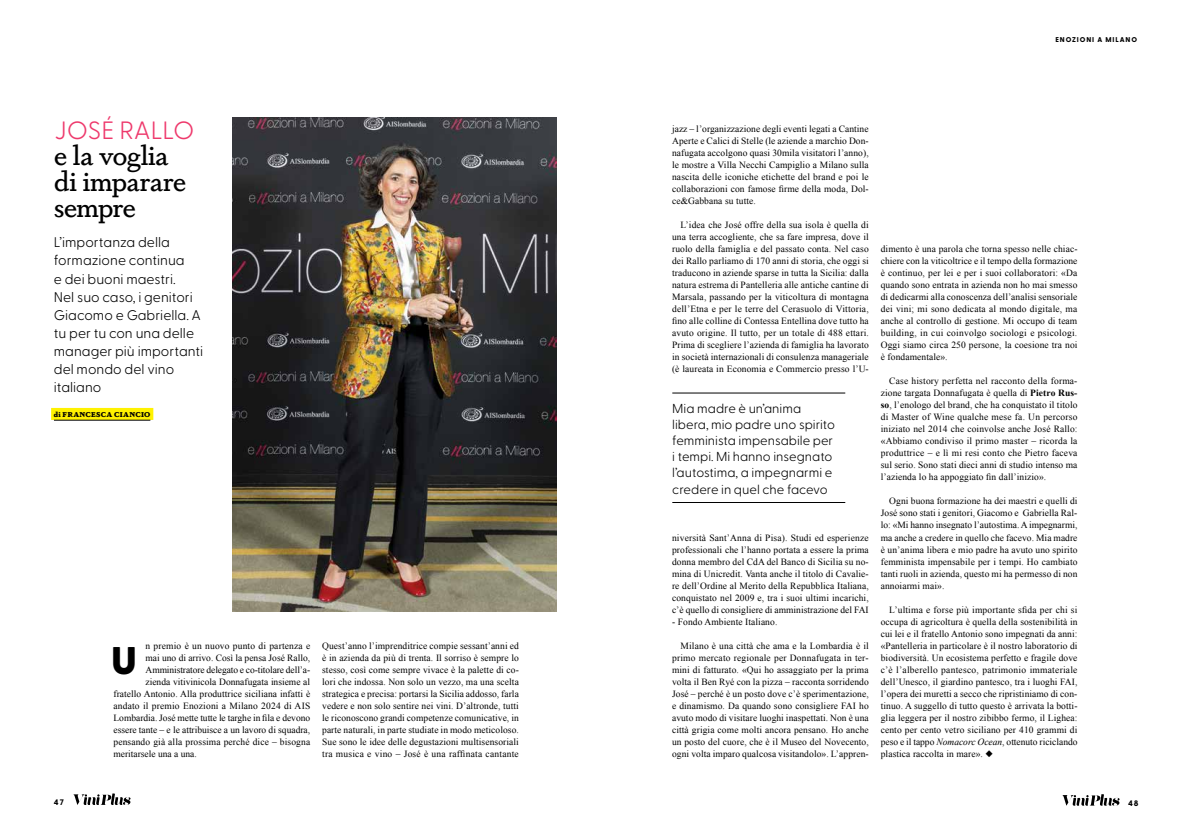
<style>
.page{position:relative;width:1191px;height:823px;background:#fff}
.page>*{position:absolute;margin:0;border:0;box-sizing:border-box;transform-origin:0 0}
.t1{font:800 38.5px "Greycliff CF";color:#000}
.t2{font:500 27px/26px "Dapifer";letter-spacing:-.015em;color:#000}
.t3{font:300 25px "Greycliff CF";letter-spacing:-.01em;color:#ee396c}
.t4{font:300 14px/18px "Greycliff CF";color:#000}
.t5{font:300 13px/16px "Greycliff CF";color:#000}
.t6{font:9.5px/12px "Times New Roman";letter-spacing:.01em;color:#000;text-align:justify}
.t7{font:9.5px "Times New Roman";letter-spacing:-.01em;color:#000}
.t8{font:800 8px "Greycliff CF";color:#000}
.t9{font:900 7px "Dapifer";letter-spacing:.03em;color:#000}
.t10{font:800 7px "Greycliff CF";letter-spacing:.13em;color:#000}
.s1{font-weight:700}
.s2{font-style:italic}
</style>
<div class="page">
<svg style="left:1062px;top:794px;width:57px;height:11px"></svg>
<svg style="left:73px;top:793px;width:57px;height:11px"></svg>
<img style="left:233px;top:117px;width:323px;height:494px">
<div style="left:51px;top:407px;width:102px;height:12px;background:#fff200"></div>
<hr style="left:54px;top:419px;width:96px;height:1px;background:#000">
<hr style="left:672px;top:392px;width:173px;height:1px;background:#000">
<hr style="left:672px;top:501px;width:173px;height:1px;background:#000">
<p class="t10" style="left:1055px;top:34px;width:83px">ENOZIONI A MILANO</p>
<h3 class="t3" style="left:54px;top:112px;width:141px">JOSÉ RALLO</h3>
<h2 class="t2" style="left:54px;top:142px;width:133px">e la voglia di imparare sempre</h2>
<h3 class="t4" style="left:54px;top:232px;width:151px">L’importanza della formazione continua<br>e dei buoni maestri.<br>Nel suo caso, i genitori<br>Giacomo e Gabriella. A tu per tu con una delle manager più importanti del mondo del vino italiano</h3>
<p class="t6" style="left:672px;top:123px;width:198px">jazz – l’organizzazione degli eventi legati a Cantine Aperte e Calici di Stelle (le aziende a marchio Don&shy;nafugata accolgono quasi 30mila visitatori l’anno), le mostre a Villa Necchi Campiglio a Milano sulla nascita delle iconiche etichette del brand e poi le collaborazioni con famose firme della moda, Dol&shy;ce&amp;Gabbana su tutte.</p>
<p class="t6" style="left:672px;top:219px;width:198px;text-indent:9px">L’idea che José offre della sua isola è quella di una terra accogliente, che sa fare impresa, dove il ruolo della famiglia e del passato conta. Nel caso dei Rallo parliamo di 170 anni di storia, che oggi si traducono in aziende sparse in tutta la Sicilia: dalla natura estrema di Pantelleria alle antiche cantine di Marsala, passando per la viticoltura di montagna dell’Etna e per le terre del Cerasuolo di Vittoria, fino alle colline di Contessa Entellina dove tutto ha avuto origine. Il tutto, per un totale di 488 ettari.<br>Prima di scegliere l’azienda di famiglia ha lavorato in società internazionali di consulenza manageriale (è laureata in Economia e Commercio presso l’U-</p>
<p class="t9" style="left:54px;top:409px;width:98px">di FRANCESCA CIANCIO</p>
<h3 class="t5" style="left:672px;top:399px;width:164px">Mia madre è un’anima libera, mio padre uno spirito femminista impensabile per i tempi. Mi hanno insegnato l’autostima, a impegnarmi e credere in quel che facevo</h3>
<p class="t6" style="left:146px;top:639px;width:166px">n premio è un nuovo punto di partenza e</p>
<p class="t6" style="left:146px;top:651px;width:166px">mai uno di arrivo. Così la pensa José Rallo,</p>
<p class="t7" style="left:146px;top:662px;width:166px">Amministratore delegato e co-titolare dell’a-</p>
<p class="t6" style="left:146px;top:675px;width:166px">zienda vitivinicola Donnafugata insieme al</p>
<p class="t6" style="left:113px;top:687px;width:198px">fratello Antonio. Alla produttrice siciliana infatti è</p>
<p class="t6" style="left:113px;top:699px;width:198px">andato il premio Enozioni a Milano 2024 di AIS</p>
<p class="t6" style="left:113px;top:711px;width:198px">Lombardia. José mette tutte le targhe in fila e devono</p>
<p class="t6" style="left:113px;top:723px;width:198px">essere tante – e le attribuisce a un lavoro di squadra,</p>
<p class="t6" style="left:113px;top:735px;width:198px">pensando già alla prossima perché dice – bisogna</p>
<p class="t6" style="left:113px;top:747px;width:85px">meritarsele una a una.</p>
<h1 class="t1" style="left:111px;top:630px;width:27px">U</h1>
<p class="t6" style="left:322px;top:639px;width:198px">Quest’anno l’imprenditrice compie sessant’anni ed è in azienda da più di trenta. Il sorriso è sempre lo stesso, così come sempre vivace è la palette di co&shy;lori che indossa. Non solo un vezzo, ma una scelta strategica e precisa: portarsi la Sicilia addosso, farla vedere e non solo sentire nei vini. D’altronde, tutti le riconoscono grandi competenze comunicative, in parte naturali, in parte studiate in modo meticoloso.<br>Sue sono le idee delle degustazioni multisensoriali tra musica e vino – José è una raffinata cantante</p>
<p class="t6" style="left:672px;top:531px;width:198px">niversità Sant’Anna di Pisa). Studi ed esperienze professionali che l’hanno portata a essere la prima donna membro del CdA del Banco di Sicilia su no&shy;mina di Unicredit. Vanta anche il titolo di Cavalie&shy;re dell’Ordine al Merito della Repubblica Italiana, conquistato nel 2009 e, tra i suoi ultimi incarichi, c’è quello di consigliere di amministrazione del FAI</p>
<p class="t6" style="left:672px;top:615px;width:107px">- Fondo Ambiente Italiano.</p>
<p class="t6" style="left:672px;top:639px;width:198px;text-indent:9px">Milano è una città che ama e la Lombardia è il primo mercato regionale per Donnafugata in ter&shy;mini di fatturato. «Qui ho assaggiato per la prima volta il Ben Ryé con la pizza – racconta sorridendo José – perché è un posto dove c’è sperimentazione, e dinamismo. Da quando sono consigliere FAI ho avuto modo di visitare luoghi inaspettati. Non è una città grigia come molti ancora pensano. Ho anche un posto del cuore, che è il Museo del Novecento, ogni volta imparo qualcosa visitandolo». L’appren-</p>
<p class="t6" style="left:880px;top:243px;width:198px">dimento è una parola che torna spesso nelle chiac&shy;chiere con la viticoltrice e il tempo della formazione è continuo, per lei e per i suoi collaboratori: «Da quando sono entrata in azienda non ho mai smesso di dedicarmi alla conoscenza dell’analisi sensoriale dei vini; mi sono dedicata al mondo digitale, ma anche al controllo di gestione. Mi occupo di team building, in cui coinvolgo sociologi e psicologi.<br>Oggi siamo circa 250 persone, la coesione tra noi è fondamentale».</p>
<p class="t6" style="left:880px;top:375px;width:198px;text-indent:9px">Case history perfetta nel racconto della forma&shy;zione targata Donnafugata è quella di <span class="s1">Pietro Rus&shy;so</span>, l’enologo del brand, che ha conquistato il titolo di Master of Wine qualche mese fa. Un percorso iniziato nel 2014 che coinvolse anche José Rallo: «Abbiamo condiviso il primo master – ricorda la produttrice – e lì mi resi conto che Pietro faceva sul serio. Sono stati dieci anni di studio intenso ma l’azienda lo ha appoggiato fin dall’inizio».</p>
<p class="t6" style="left:880px;top:495px;width:198px;text-indent:9px">Ogni buona formazione ha dei maestri e quelli di José sono stati i genitori, Giacomo e Gabriella Ral&shy;lo: «Mi hanno insegnato l’autostima. A impegnarmi, ma anche a credere in quello che facevo. Mia madre è un’anima libera e mio padre ha avuto uno spirito femminista impensabile per i tempi. Ho cambiato tanti ruoli in azienda, questo mi ha permesso di non annoiarmi mai».</p>
<p class="t6" style="left:880px;top:603px;width:198px;text-indent:9px">L’ultima e forse più importante sfida per chi si occupa di agricoltura è quella della sostenibilità in cui lei e il fratello Antonio sono impegnati da anni: «Pantelleria in particolare è il nostro laboratorio di biodiversità. Un ecosistema perfetto e fragile dove c’è l’alberello pantesco, patrimonio immateriale dell’Unesco, il giardino pantesco, tra i luoghi FAI, l’opera dei muretti a secco che ripristiniamo di con&shy;tinuo. A suggello di tutto questo è arrivata la botti&shy;glia leggera per il nostro zibibbo fermo, il Lighea: cento per cento vetro siciliano per 410 grammi di peso e il tappo <span class="s2">Nomacorc Ocean</span>, ottenuto riciclando plastica raccolta in mare». ◆</p>
<p class="t8" style="left:54px;top:795px;width:11px">47</p>
<p class="t8" style="left:1128px;top:796px;width:12px">48</p>
</div>
